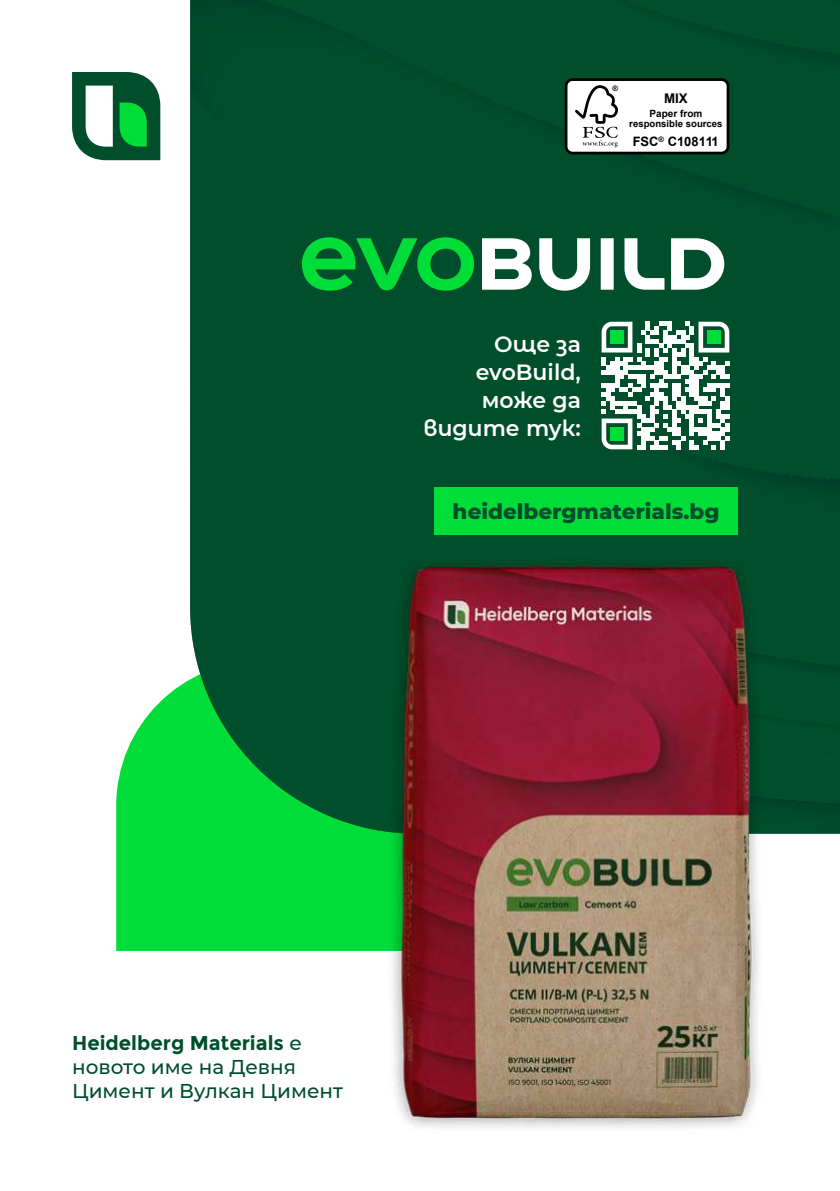
<style>
.page{position:relative;width:840px;height:1191px;background:#fff}
.page>*{position:absolute;margin:0;border:0;box-sizing:border-box;transform-origin:0 0}
.t1{font:600 22px/28px "Montserrat";color:#fff;text-align:right}
.t2{font:800 21.4px "Montserrat";color:#004e2b}
.t3{font:500 20px/24px "Montserrat";color:#004e2b}
.t4{font:700 13.2px "Arial";color:#000}
.t5{font:700 13px "Arial";color:#000}
.t6{font:700 10px "Arial";color:#000}
.t7{font:700 9.6px "Arial";color:#000}
.t8{font:700 7.6px "Arial";color:#000}
.s1{font-weight:700}
</style>
<div class="page">
<svg style="left:116px;top:679px;width:196px;height:272px;fill:#00dd39"></svg>
<div style="left:190px;top:0;width:649px;height:833px;background:#004e2b"></div>
<div style="left:565px;top:80px;width:162px;height:73px;background:#fff;border-radius:6px"></div>
<div style="left:564px;top:78px;width:165px;height:76px;border:3px solid #000101;border-radius:6px"></div>
<svg style="left:575px;top:85px;width:42px;height:62px"></svg>
<img style="left:312px;top:551px;width:479px;height:577px">
<svg style="left:72px;top:72px;width:88px;height:88px"></svg>
<div style="left:434px;top:487px;width:303px;height:47px;background:#00dd39"></div>
<svg style="left:601px;top:322px;width:128px;height:127px"></svg>
<div style="left:610px;top:330px;width:13px;height:14px;background:#00dd39"></div>
<div style="left:707px;top:330px;width:13px;height:14px;background:#00dd39"></div>
<div style="left:610px;top:427px;width:13px;height:13px;background:#00dd39"></div>
<svg style="left:481px;top:238px;width:243px;height:53px"></svg>
<svg style="left:302px;top:237px;width:172px;height:54px"></svg>
<p class="t8" style="left:612px;top:83px;width:7px">®</p>
<p class="t4" style="left:663px;top:89px;width:25px">MIX</p>
<p class="t6" style="left:649px;top:107px;width:54px">Paper from</p>
<p class="t7" style="left:629px;top:117px;width:95px">responsible sources</p>
<p class="t5" style="left:632px;top:133px;width:88px">FSC<sup>®</sup> C108111</p>
<p class="t1" style="left:423px;top:329px;width:159px">Още за evoBuild, може да видите тук:</p>
<p class="t2" style="left:452px;top:496px;width:268px">heidelbergmaterials.bg</p>
<p class="t3" style="left:72px;top:1030px;width:272px"><span class="s1">Heidelberg Materials</span> е новото име на Девня<br>Цимент и Вулкан Цимент</p>
</div>
